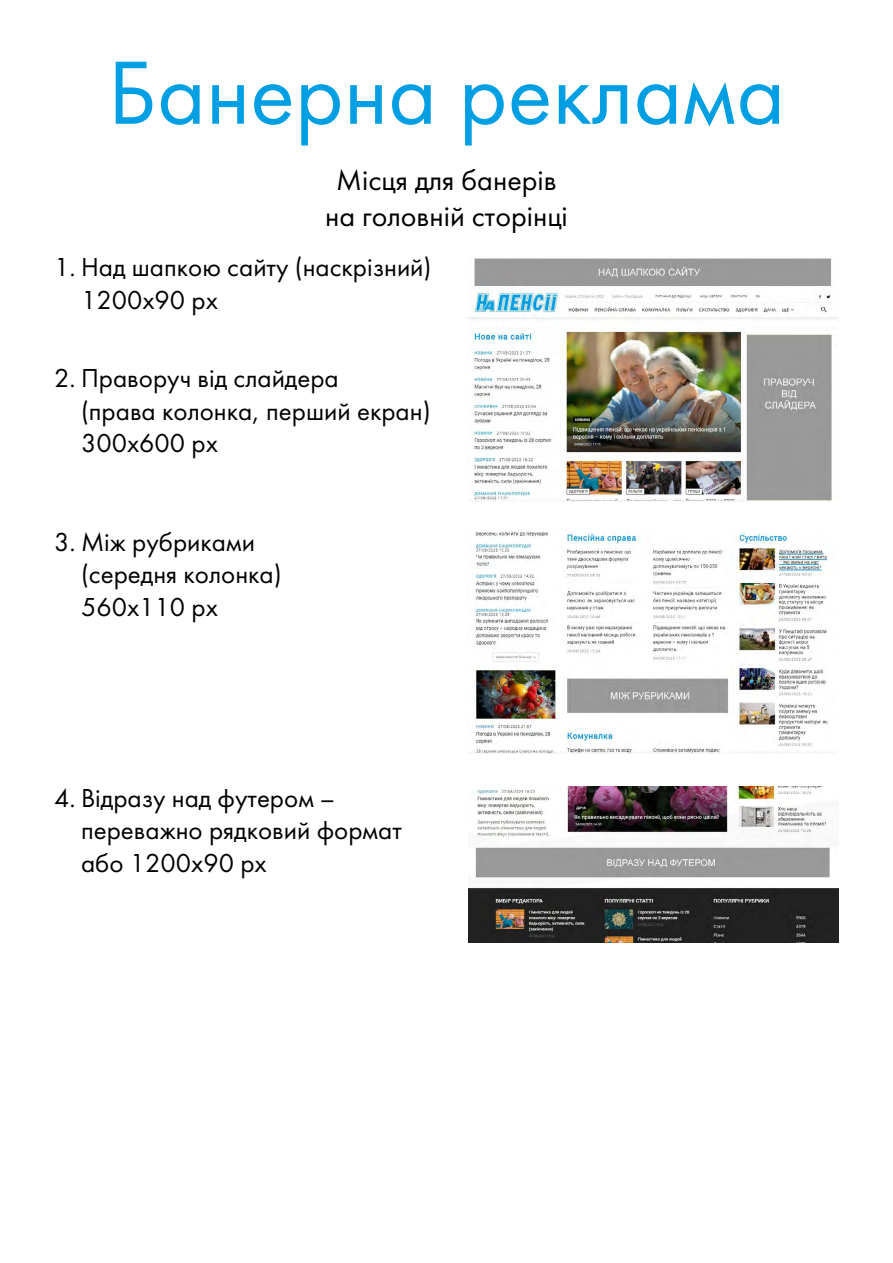
<style>
.page{position:relative;width:893px;height:1263px;background:#fff}
.page>*{position:absolute;margin:0;border:0;box-sizing:border-box;transform-origin:0 0}
.t1{font:93px "Futura Book C";color:#009fe3}
.t2{font:30px/36px "Futura Book C";color:#000;text-align:center}
.t3{font:27px/32.4px "Futura Book C";color:#010202}
</style>
<div class="page">
<img style="left:469px;top:258px;width:368px;height:243px">
<img style="left:473px;top:530px;width:356px;height:224px">
<img style="left:469px;top:787px;width:370px;height:156px">
<h1 class="t1" style="left:108px;top:42px;width:679px">Банерна реклама</h1>
<p class="t2" style="left:325px;top:163px;width:244px">Місця для банерів на головній сторінці</p>
<p class="t3" style="left:81px;top:252px;width:352px;text-indent:-27px">1. Над шапкою сайту (наскрізний)<br>1200x90 px</p>
<p class="t3" style="left:81px;top:363px;width:351px;text-indent:-27px">2. Праворуч від слайдера<br>(права колонка, перший екран)<br>300x600 px</p>
<p class="t3" style="left:81px;top:526px;width:202px;text-indent:-27px">3. Між рубриками (середня колонка)<br>560x110 px</p>
<p class="t3" style="left:81px;top:782px;width:322px;text-indent:-27px">4. Відразу над футером – переважно рядковий формат або 1200x90 px</p>
</div>
